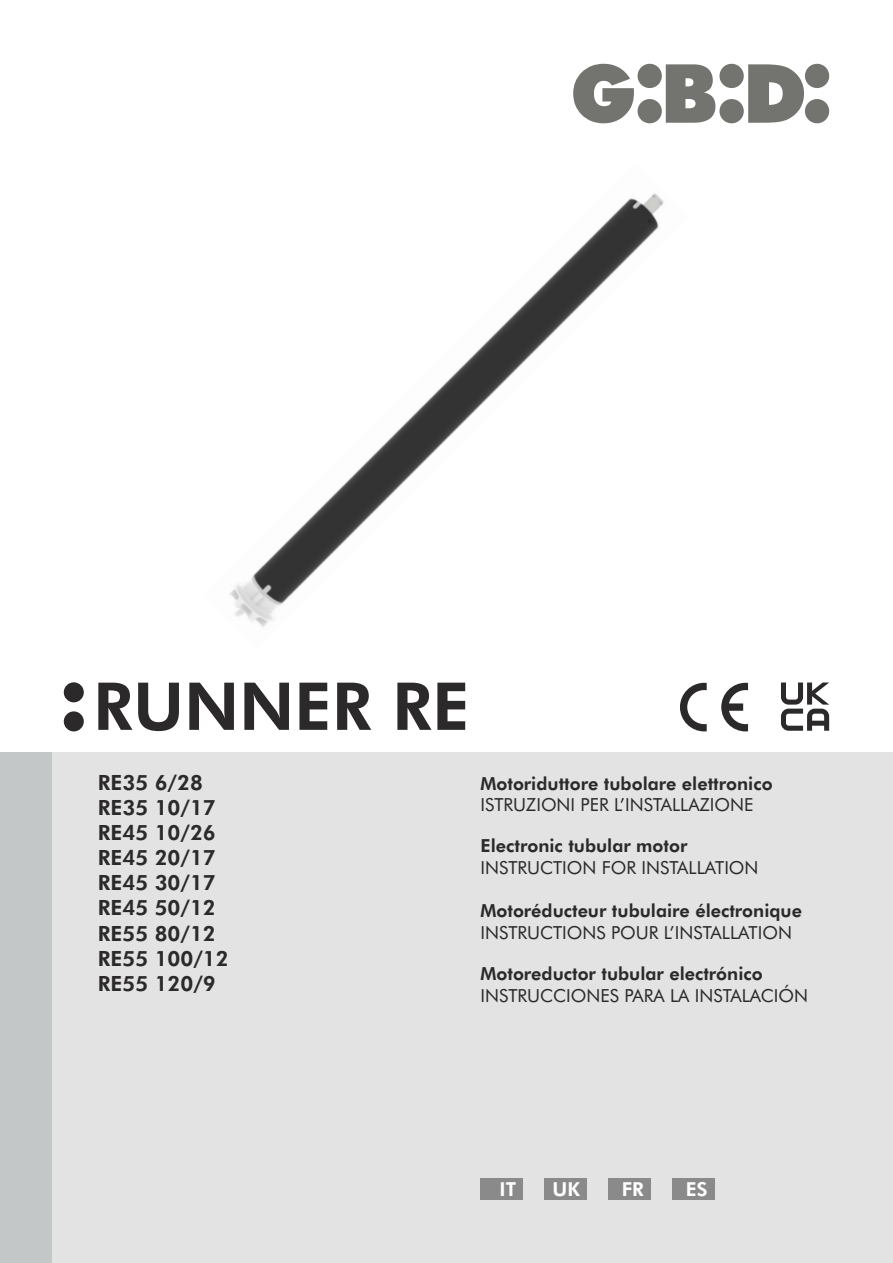
<style>
.page{position:relative;width:893px;height:1263px;background:#fff}
.page>*{position:absolute;margin:0;border:0;box-sizing:border-box;transform-origin:0 0}
.t1{font:800 66px "Futura BT";color:#2b2929}
.t2{font:800 21px/25.2px "Futura BT";color:#2b2929}
.t3{font:800 19.35px "Futura BT";color:#fff}
.t4{font:800 18px "Futura BT";color:#2b2929}
.t5{font:18px "Futura BT";color:#2b2929}
</style>
<div class="page">
<div style="left:0;top:753px;width:893px;height:510px;background:#e3e3e3"></div>
<svg style="left:573px;top:64px;width:256px;height:59px"></svg>
<svg style="left:64px;top:682px;width:20px;height:49px"></svg>
<div style="left:0;top:753px;width:51px;height:510px;background:#c4c7c7"></div>
<svg style="left:781px;top:682px;width:48px;height:49px"></svg>
<svg style="left:680px;top:683px;width:68px;height:48px"></svg>
<div style="left:480px;top:1178px;width:43px;height:21px;background:#8a8a8a"></div>
<div style="left:544px;top:1178px;width:43px;height:21px;background:#8a8a8a"></div>
<div style="left:608px;top:1178px;width:43px;height:21px;background:#8a8a8a"></div>
<div style="left:672px;top:1178px;width:42px;height:21px;background:#8a8a8a"></div>
<img style="left:229px;top:193px;width:435px;height:434px">
<h1 class="t1" style="left:93px;top:680px;width:378px">RUNNER RE</h1>
<p class="t2" style="left:98px;top:771px;width:132px">RE35 6/28<br>RE35 10/17<br>RE45 10/26<br>RE45 20/17<br>RE45 30/17<br>RE45 50/12<br>RE55 80/12<br>RE55 100/12<br>RE55 120/9</p>
<p class="t4" style="left:480px;top:776px;width:294px">Motoriduttore tubolare elettronico</p>
<p class="t5" style="left:480px;top:798px;width:275px">ISTRUZIONI PER L’INSTALLAZIONE</p>
<p class="t4" style="left:480px;top:839px;width:208px">Electronic tubular motor</p>
<p class="t5" style="left:480px;top:860px;width:280px">INSTRUCTION FOR INSTALLATION</p>
<p class="t4" style="left:480px;top:904px;width:323px">Motoréducteur tubulaire électronique</p>
<p class="t5" style="left:480px;top:925px;width:313px">INSTRUCTIONS POUR L’INSTALLATION</p>
<p class="t4" style="left:480px;top:966px;width:284px">Motoreductor tubular electrónico</p>
<p class="t5" style="left:480px;top:988px;width:329px">INSTRUCCIONES PARA LA INSTALACIÓN</p>
<p class="t3" style="left:500px;top:1181px;width:18px">IT</p>
<p class="t3" style="left:553px;top:1181px;width:29px">UK</p>
<p class="t3" style="left:622px;top:1181px;width:24px">FR</p>
<p class="t3" style="left:686px;top:1181px;width:23px">ES</p>
</div>
